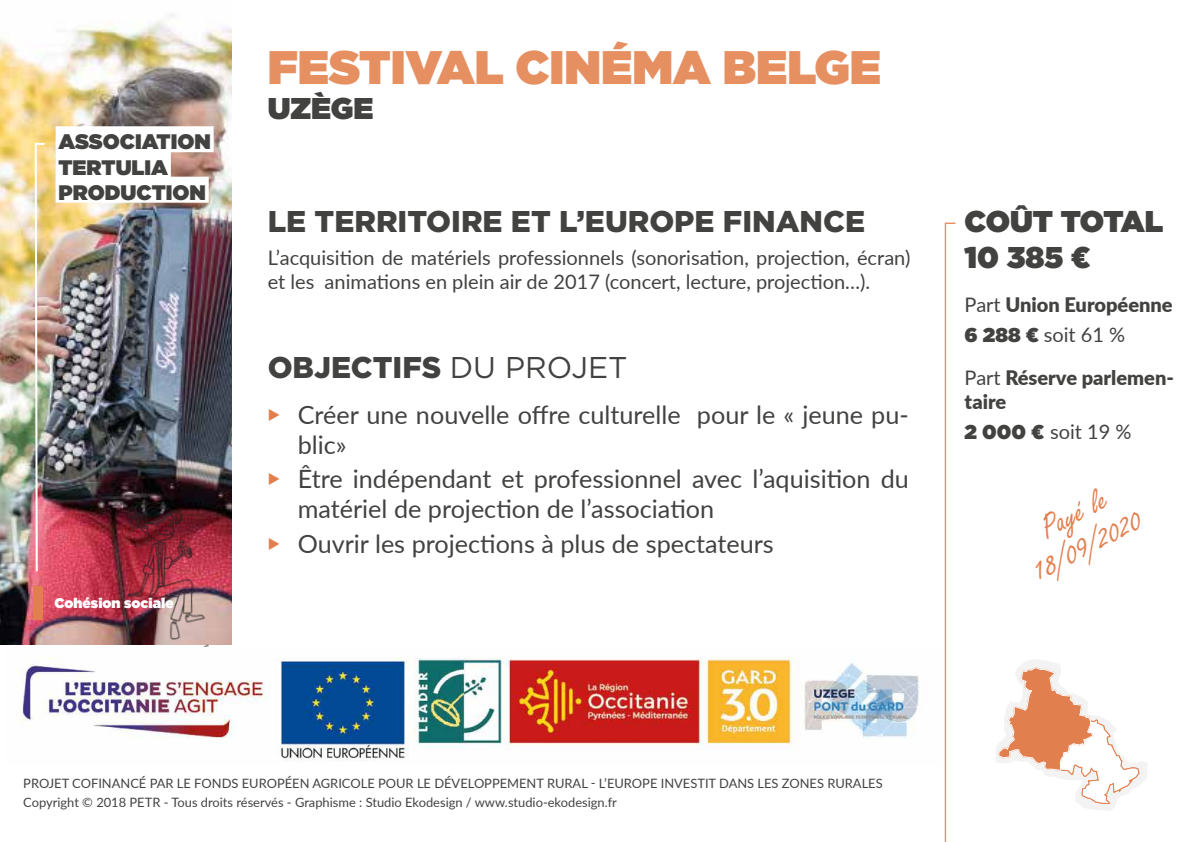
<style>
.page{position:relative;width:1191px;height:842px;background:#fff}
.page>*{position:absolute;margin:0;border:0;box-sizing:border-box;transform-origin:0 0}
.t1{font:900 47px "Gotham";color:#e69062}
.t2{font:35px/34px "Freestyle Script";color:#e27f4e;text-align:center}
.t3{font:900 30px "Gotham";color:#424241}
.t4{font:900 30px/36px "Gotham";color:#424241}
.t5{font:25.2px/30.2px "Lato";color:#424241}
.t6{font:900 21px/25.2px "Gotham";color:#424241}
.t7{font:20px/24px "Lato";color:#424241}
.t8{font:900 20px/29.7px "Lato";color:#424241}
.t9{font:900 14px "Gotham";color:#fff}
.t10{font:12.9px/19.3px "Lato";color:#424241}
.s1{font-weight:400}
.s2{font-family:"MS Gothic";color:#e27f4e}
.s3{font-family:"Gotham"}
.s4{font-family:"Gotham";font-weight:900}
</style>
<div class="page">
<svg style="left:944px;top:222px;width:12px;height:620px"></svg>
<img style="left:0;top:14px;width:232px;height:631px">
<div style="left:56px;top:126px;width:158px;height:26px;background:#fff"></div>
<div style="left:56px;top:151px;width:115px;height:26px;background:#fff"></div>
<div style="left:56px;top:177px;width:153px;height:26px;background:#fff"></div>
<svg style="left:995px;top:659px;width:153px;height:151px"></svg>
<img style="left:117px;top:490px;width:95px;height:157px">
<img style="left:16px;top:657px;width:903px;height:105px">
<div style="left:33px;top:586px;width:10px;height:33px;background:#e27f4e"></div>
<img style="left:34px;top:142px;width:13px;height:431px">
<h3 class="t6" style="left:58px;top:129px;width:154px">ASSOCIATION<br>TERTULIA<br>PRODUCTION</h3>
<p class="t9" style="left:55px;top:592px;width:121px">Cohésion sociale</p>
<h1 class="t1" style="left:268px;top:34px;width:615px">FESTIVAL CINÉMA BELGE</h1>
<h3 class="t4" style="left:268px;top:90px;width:107px">UZÈGE</h3>
<h3 class="t3" style="left:268px;top:201px;width:599px">LE TERRITOIRE ET L’EUROPE FINANCE</h3>
<h3 class="t7" style="left:268px;top:244px;width:644px">L’acquisition de matériels professionnels (sonorisation, projection, écran) et les animations en plein air de 2017 (concert, lecture, projection…).</h3>
<h3 class="t3" style="left:268px;top:347px;width:361px">OBJECTIFS <span class="s1">DU PROJET</span></h3>
<h3 class="t5" style="left:298px;top:398px;width:613px;text-indent:-30px"><span class="s2">▶</span> Créer une nouvelle offre culturelle pour le « jeune pu&shy;blic»</h3>
<h3 class="t5" style="left:298px;top:463px;width:612px;text-indent:-30px"><span class="s2">▶</span> Être indépendant et professionnel avec l’aquisition du matériel de projection de l’association</h3>
<h3 class="t5" style="left:268px;top:527px;width:507px"><span class="s2">▶</span> Ouvrir les projections à plus de spectateurs</h3>
<h3 class="t4" style="left:964px;top:203px;width:200px">COÛT TOTAL<br>10 385 €</h3>
<h3 class="t8" style="left:964px;top:289px;width:210px"><span class="s1">Part</span> Union Européenne<br><span class="s3">6 288 €</span> <span class="s1">soit 61 %</span></h3>
<h3 class="t8" style="left:964px;top:365px;width:211px;line-height:24px"><span class="s1">Part</span> Réserve parlemen&shy;taire</h3>
<h3 class="t7" style="left:964px;top:419px;width:168px"><span class="s4">2 000 €</span> soit 19 %</h3>
<h2 class="t2" style="left:1011px;top:527px;width:121px;rotate:-27deg">Payé le<br>18/09/2020</h2>
<p class="t10" style="left:23px;top:773px;width:861px">PROJET COFINANCÉ PAR LE FONDS EUROPÉEN AGRICOLE POUR LE DÉVELOPPEMENT RURAL - L’EUROPE INVESTIT DANS LES ZONES RURALES<br>Copyright © 2018 PETR - Tous droits réservés - Graphisme : Studio Ekodesign / www.studio-ekodesign.fr</p>
</div>
